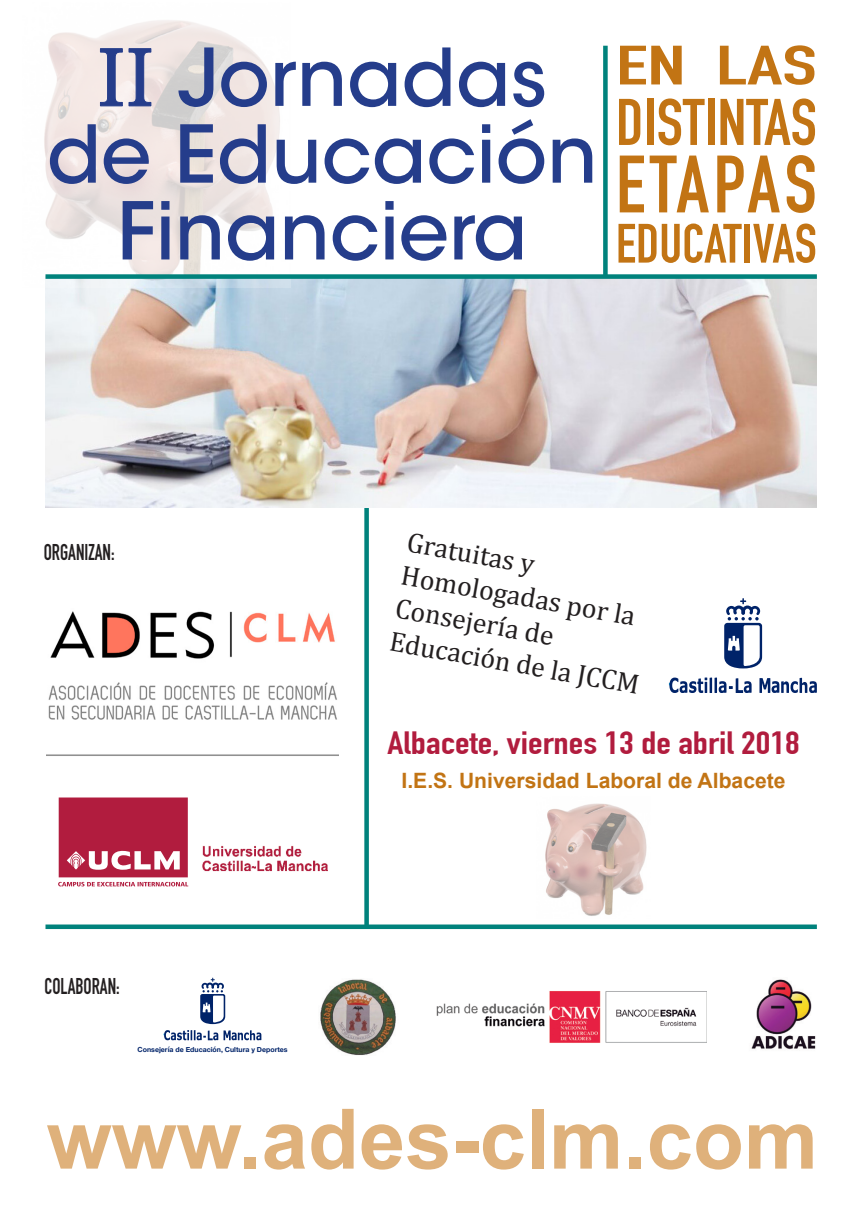
<style>
.page{position:relative;width:862px;height:1214px;background:#fff}
.page>*{position:absolute;margin:0;border:0;box-sizing:border-box;transform-origin:0 0}
.t1{font:700 83.4px "Arial";color:#dfb17b}
.t2{font:79.8px "DIN Engschrift Std";letter-spacing:.055em;color:#c27414}
.t3{font:500 78.8px "ITC Avant Garde Std";color:#253d8b}
.t4{font:64.6px "DIN Engschrift Std";color:#c27414}
.t5{font:54.4px "DIN Engschrift Std";color:#c27414}
.t6{font:54.4px "DIN Engschrift Std";color:#c27414;scale:1.57 1}
.t7{font:700 31.4px "DIN Condensed";color:#b11c3e;scale:1.25 1}
.t8{font:27.8px "Cambria";color:#231f20}
.t9{font:22.6px "DIN Engschrift Std";color:#231f20;scale:.85 1}
.t10{font:700 21.2px "Arial";color:#c27414}
.t11{font:700 7px "Helvetica Neue";color:#002369}
.s1{font-family:"Bookman Old Style";font-weight:400;font-size:84px}
</style>
<div class="page">
<div style="left:364px;top:501px;width:5px;height:425px;background:#00827c"></div>
<img style="left:45px;top:279px;width:772px;height:228px">
<img style="left:47px;top:611px;width:291px;height:145px">
<svg style="left:759px;top:677px;width:58px;height:16px"></svg>
<svg style="left:669px;top:677px;width:82px;height:16px"></svg>
<svg style="left:724px;top:598px;width:38px;height:70px"></svg>
<img style="left:44px;top:20px;width:246px;height:267px">
<svg style="left:100px;top:48px;width:52px;height:59px;background:#dcd4db"></svg>
<svg style="left:58px;top:797px;width:130px;height:89px;background:#bf4561"></svg>
<img style="left:202px;top:845px;width:125px;height:27px">
<svg style="left:164px;top:1030px;width:97px;height:10px"></svg>
<svg style="left:200px;top:977px;width:25px;height:46px"></svg>
<img style="left:320px;top:979px;width:76px;height:75px">
<img style="left:436px;top:991px;width:271px;height:51px">
<img style="left:751px;top:979px;width:65px;height:71px">
<div style="left:45px;top:274px;width:772px;height:5px;background:#00827c"></div>
<svg style="left:45px;top:924px;width:772px;height:4px;background:#20918c"></svg>
<div style="left:603px;top:46px;width:5px;height:230px;background:#00827c"></div>
<img style="left:545px;top:803px;width:102px;height:113px">
<p class="t3" style="left:97px;top:28px;width:452px"><span class="s1">II</span> Jornadas</p>
<p class="t3" style="left:47px;top:105px;width:552px">de Educación</p>
<p class="t3" style="left:117px;top:182px;width:412px">Financiera</p>
<p class="t6" style="left:616px;top:33px;width:129px">EN LAS</p>
<p class="t4" style="left:616px;top:84px;width:202px">DISTINTAS</p>
<p class="t2" style="left:616px;top:138px;width:202px">ETAPAS</p>
<p class="t5" style="left:616px;top:211px;width:202px">EDUCATIVAS</p>
<p class="t9" style="left:44px;top:538px;width:85px">ORGANIZAN:</p>
<p class="t9" style="left:45px;top:972px;width:90px">COLABORAN:</p>
<p class="t11" style="left:138px;top:1043px;width:152px">Consejería de Educación, Cultura y Deportes</p>
<p class="t8" style="left:410px;top:526px;width:131px;rotate:10deg">Gratuitas y</p>
<p class="t8" style="left:404px;top:558px;width:239px;rotate:10deg">Homologadas por la</p>
<p class="t8" style="left:399px;top:591px;width:162px;rotate:10deg">Consejería de</p>
<p class="t8" style="left:393px;top:624px;width:254px;rotate:10deg">Educación de la JCCM</p>
<p class="t7" style="left:387px;top:724px;width:331px">Albacete, viernes 13 de abril 2018</p>
<p class="t10" style="left:401px;top:766px;width:386px">I.E.S. Universidad Laboral de Albacete</p>
<p class="t1" style="left:47px;top:1084px;width:773px">www.ades-clm.com</p>
</div>
